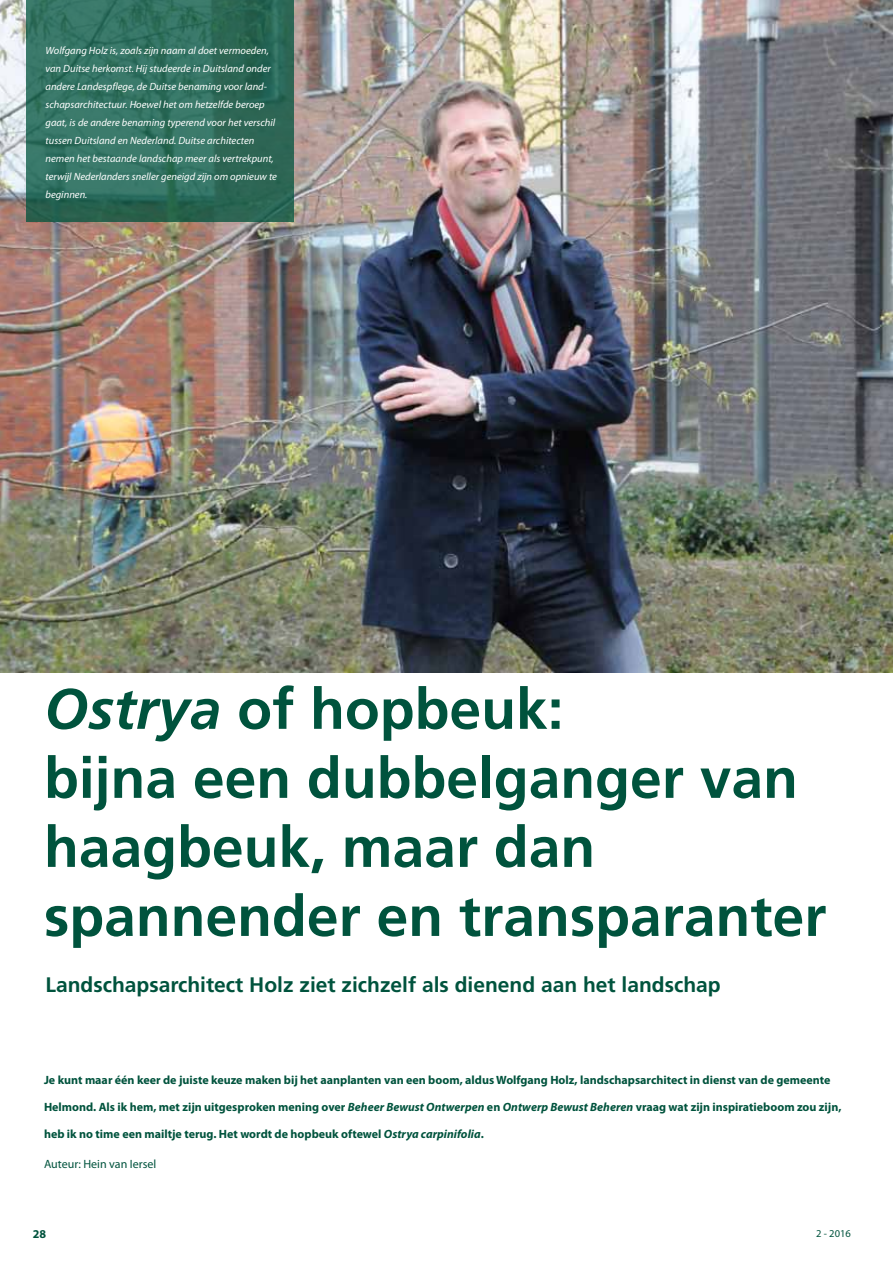
<style>
.page{position:relative;width:893px;height:1263px;background:#fff}
.page>*{position:absolute;margin:0;border:0;box-sizing:border-box;transform-origin:0 0}
.t1{font:700 57px/69px "Frutiger";color:#00533d}
.t2{font:700 21px "Frutiger";color:#00533d}
.t3{font:700 12px "Myriad Pro";color:#00533d}
.t4{font:12px "Myriad Pro";color:#00533d}
.t5{font:italic 10.5px/18px "Myriad Pro";color:#fff}
.t6{font:10.5px "Myriad Pro";color:#00533d}
.s1{font-style:italic}
</style>
<div class="page">
<img style="left:0;top:0;width:893px;height:672px">
<svg style="left:27px;top:0;width:267px;height:222px;background:#306e5d"></svg>
<p class="t5" style="left:46px;top:41px;width:233px">Wolfgang Holz is, zoals zijn naam al doet vermoeden, van Duitse herkomst. Hij studeerde in Duitsland onder andere Landespflege, de Duitse benaming voor land&shy;schapsarchitectuur. Hoewel het om hetzelfde beroep gaat, is de andere benaming typerend voor het verschil tussen Duitsland en Nederland. Duitse architecten nemen het bestaande landschap meer als vertrekpunt, terwijl Nederlanders sneller geneigd zijn om opnieuw te beginnen.</p>
<h1 class="t1" style="left:44px;top:674px;width:784px"><span class="s1">Ostrya</span> of hopbeuk:<br>bijna een dubbelganger van haagbeuk, maar dan spannender en transparanter</h1>
<h2 class="t2" style="left:46px;top:973px;width:677px">Landschapsarchitect Holz ziet zichzelf als dienend aan het landschap</h2>
<p class="t3" style="left:44px;top:1072px;width:788px">Je kunt maar één keer de juiste keuze maken bij het aanplanten van een boom, aldus Wolfgang Holz, landschapsarchitect in dienst van de gemeente</p>
<p class="t3" style="left:44px;top:1099px;width:799px">Helmond. Als ik hem, met zijn uitgesproken mening over <span class="s1">Beheer Bewust Ontwerpen</span> en <span class="s1">Ontwerp Bewust Beheren</span> vraag wat zijn inspiratieboom zou zijn,</p>
<p class="t3" style="left:44px;top:1126px;width:441px">heb ik no time een mailtje terug. Het wordt de hopbeuk oftewel <span class="s1">Ostrya carpinifolia</span>.</p>
<p class="t4" style="left:44px;top:1156px;width:114px">Auteur: Hein van Iersel</p>
<p class="t3" style="left:33px;top:1226px;width:15px">28</p>
<p class="t6" style="left:816px;top:1227px;width:36px">2 - 2016</p>
</div>
